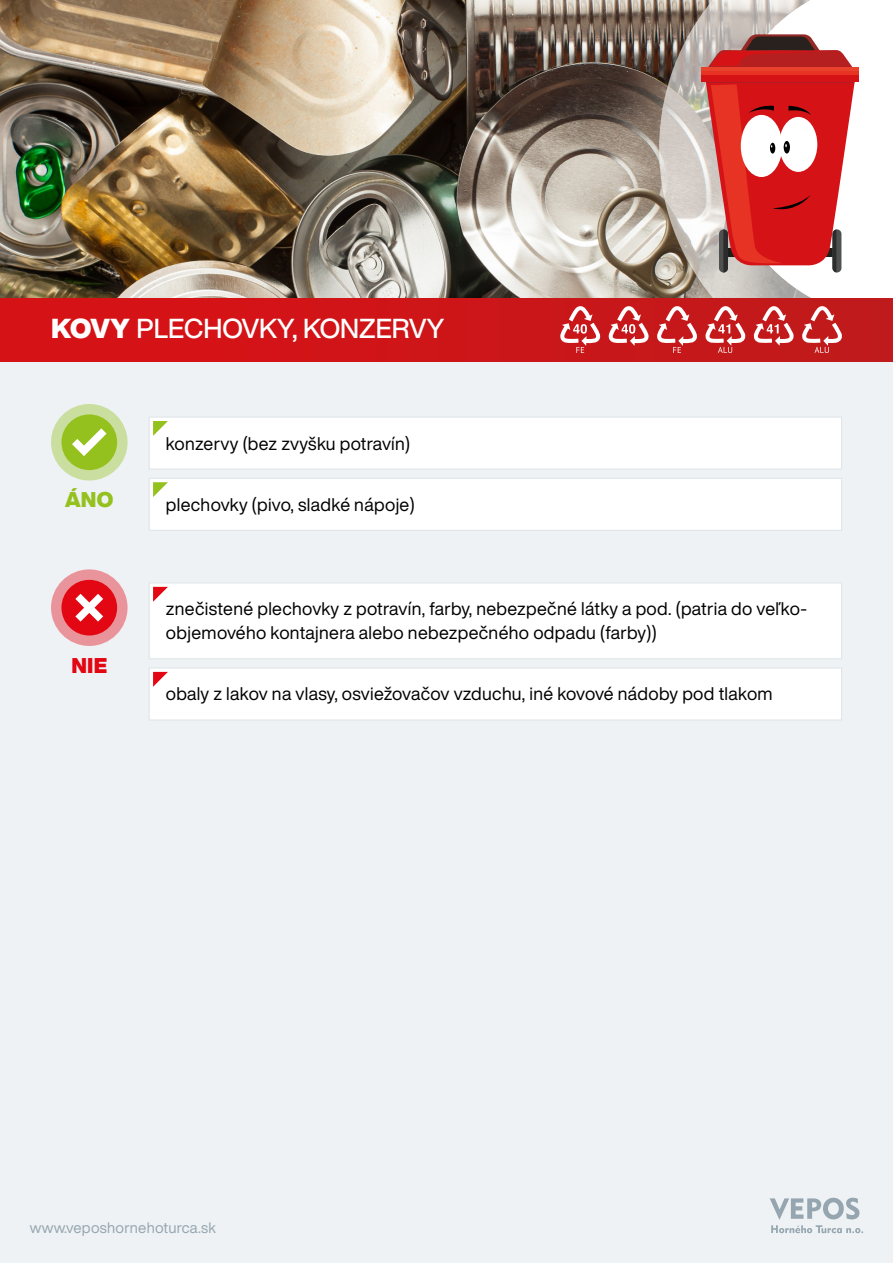
<style>
.page{position:relative;width:893px;height:1263px;background:#fff}
.page>*{position:absolute;margin:0;border:0;box-sizing:border-box;transform-origin:0 0}
.t1{font:500 27px "Helvetica Now Display";letter-spacing:-.005em;color:#fff}
.t2{font:900 21px "Helvetica Now Display";color:#95c11f}
.t3{font:900 21px "Helvetica Now Display";color:#e30613}
.t4{font:18px/24px "Helvetica Now Display";letter-spacing:.02em;color:#000}
.t5{font:15px "Helvetica Now Display";letter-spacing:.02em;color:#95a6b0}
.s1{font-weight:900}
</style>
<div class="page">
<img style="left:0;top:0;width:659px;height:298px">
<img style="left:659px;top:0;width:64px;height:298px">
<svg style="left:723px;top:0;width:136px;height:298px"></svg>
<div style="left:0;top:361px;width:893px;height:902px;background:#eef2f4"></div>
<div style="left:0;top:298px;width:893px;height:63px;background:linear-gradient(to right,#d91116,#c01a1b)"></div>
<div style="left:701px;top:68px;width:158px;height:13px;background:#e63323"></div>
<hr style="left:701px;top:68px;width:158px;height:3px;background:#e8412c">
<div style="left:701px;top:75px;width:158px;height:6px;background:#d51317"></div>
<svg style="left:706px;top:34px;width:149px;height:34px"></svg>
<svg style="left:705px;top:81px;width:150px;height:191px"></svg>
<svg style="left:770px;top:1198px;width:89px;height:21px"></svg>
<svg style="left:771px;top:1225px;width:92px;height:8px"></svg>
<div style="left:51px;top:404px;width:77px;height:76px;background:#cade9f;border-radius:50%"></div>
<div style="left:61px;top:414px;width:56px;height:56px;background:#95c11f;border-radius:50%"></div>
<svg style="left:72px;top:428px;width:35px;height:28px"></svg>
<svg style="left:51px;top:569px;width:77px;height:77px;background:#e9959b"></svg>
<div style="left:61px;top:580px;width:56px;height:55px;background:#e30613;border-radius:50%"></div>
<svg style="left:75px;top:594px;width:28px;height:28px"></svg>
<div style="left:149px;top:417px;width:693px;height:52px;background:#fff;border:1px solid #dee4e9"></div>
<div style="left:149px;top:478px;width:693px;height:53px;background:#fff;border:1px solid #dee4e9"></div>
<div style="left:149px;top:668px;width:693px;height:52px;background:#fff;border:1px solid #dee4e9"></div>
<div style="left:149px;top:583px;width:693px;height:76px;background:#fff;border:1px solid #dee4e9"></div>
<svg style="left:153px;top:421px;width:15px;height:15px"></svg>
<svg style="left:153px;top:482px;width:15px;height:15px"></svg>
<svg style="left:153px;top:672px;width:15px;height:15px"></svg>
<svg style="left:153px;top:587px;width:15px;height:15px"></svg>
<svg style="left:559px;top:306px;width:139px;height:47px"></svg>
<svg style="left:704px;top:306px;width:42px;height:47px"></svg>
<svg style="left:753px;top:306px;width:42px;height:40px"></svg>
<svg style="left:801px;top:306px;width:42px;height:47px"></svg>
<h1 class="t1" style="left:51px;top:310px;width:395px"><span class="s1">KOVY</span> PLECHOVKY, KONZERVY</h1>
<p class="t2" style="left:65px;top:485px;width:50px">ÁNO</p>
<p class="t3" style="left:71px;top:651px;width:37px">NIE</p>
<p class="t4" style="left:166px;top:431px;width:246px">konzervy (bez zvyšku potravín)</p>
<p class="t4" style="left:166px;top:492px;width:250px">plechovky (pivo, sladké nápoje)</p>
<p class="t4" style="left:166px;top:597px;width:643px">znečistené plechovky z potravín, farby, nebezpečné látky a pod. (patria do veľko&shy;objemového kontajnera alebo nebezpečného odpadu (farby))</p>
<p class="t4" style="left:166px;top:682px;width:608px">obaly z lakov na vlasy, osviežovačov vzduchu, iné kovové nádoby pod tlakom</p>
<p class="t5" style="left:30px;top:1217px;width:188px">www.veposhornehoturca.sk</p>
</div>
